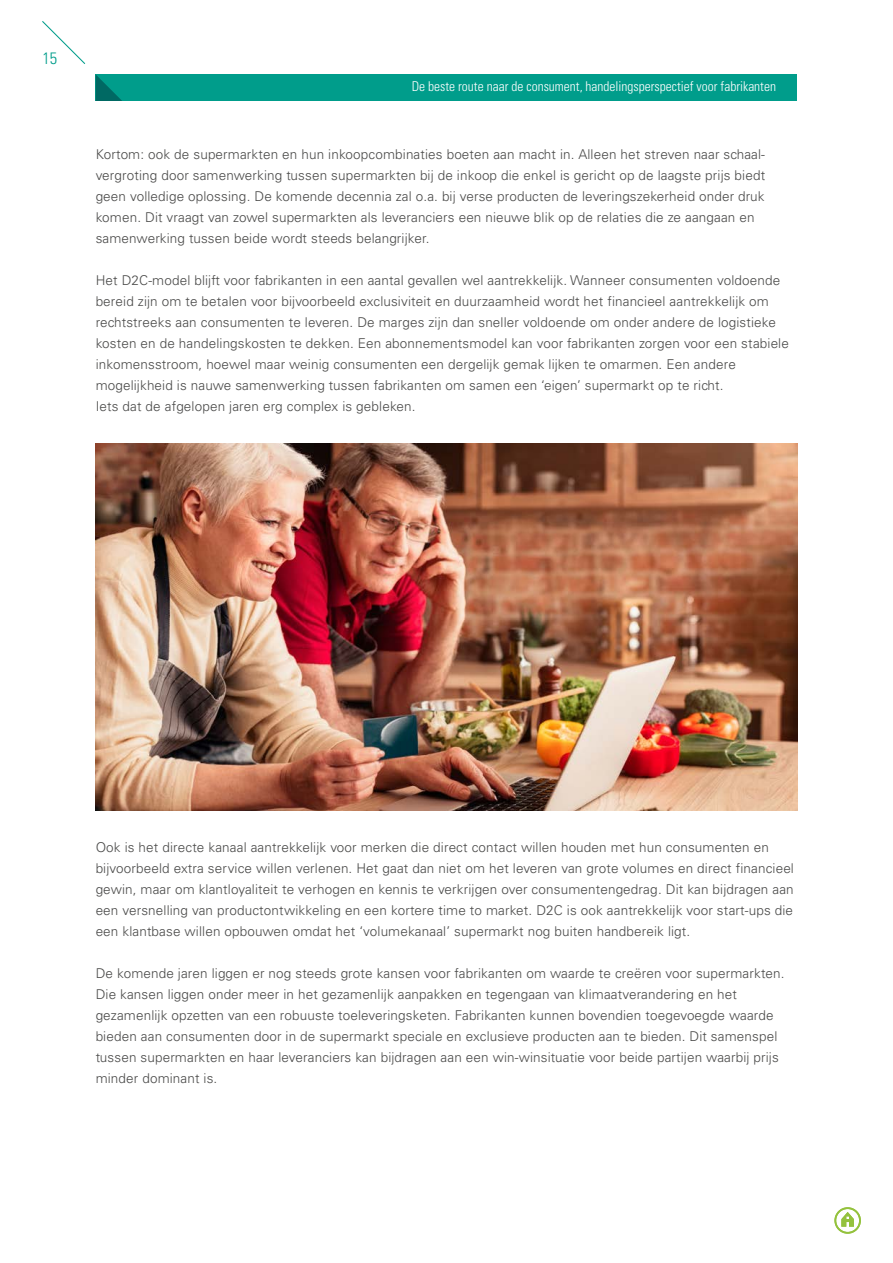
<style>
.page{position:relative;width:893px;height:1263px;background:#fff}
.page>*{position:absolute;margin:0;border:0;box-sizing:border-box;transform-origin:0 0}
.t1{font:300 condensed 16.5px "Univers LT Std";color:#009d8b}
.t2{font:300 13.5px/21px "Univers LT Std";letter-spacing:.01em;color:#4a4a49}
.t3{font:300 condensed 13.5px "Univers LT Std";color:#fff}
</style>
<div class="page">
<div style="left:96px;top:74px;width:701px;height:27px;background:#009d8b"></div>
<svg style="left:96px;top:75px;width:26px;height:26px"></svg>
<svg style="left:42px;top:21px;width:44px;height:43px"></svg>
<svg style="left:841px;top:1212px;width:13px;height:15px"></svg>
<div style="left:834px;top:1207px;width:27px;height:27px;border:2px solid #94c23d;border-radius:50%"></div>
<img style="left:96px;top:444px;width:701px;height:366px">
<p class="t1" style="left:42px;top:48px;width:16px">15</p>
<p class="t3" style="left:412px;top:78px;width:366px">De beste route naar de consument, handelingsperspectief voor fabrikanten</p>
<p class="t2" style="left:96px;top:144px;width:671px">Kortom: ook de supermarkten en hun inkoopcombinaties boeten aan macht in. Alleen het streven naar schaal&shy;vergroting door samenwerking tussen supermarkten bij de inkoop die enkel is gericht op de laagste prijs biedt geen volledige oplossing. De komende decennia zal o.a. bij verse producten de leveringszekerheid onder druk komen. Dit vraagt van zowel supermarkten als leveranciers een nieuwe blik op de relaties die ze aangaan en samenwerking tussen beide wordt steeds belangrijker.</p>
<p class="t2" style="left:96px;top:270px;width:695px">Het D2C-model blijft voor fabrikanten in een aantal gevallen wel aantrekkelijk. Wanneer consumenten voldoende bereid zijn om te betalen voor bijvoorbeeld exclusiviteit en duurzaamheid wordt het financieel aantrekkelijk om rechtstreeks aan consumenten te leveren. De marges zijn dan sneller voldoende om onder andere de logistieke kosten en de handelingskosten te dekken. Een abonnementsmodel kan voor fabrikanten zorgen voor een stabiele inkomensstroom, hoewel maar weinig consumenten een dergelijk gemak lijken te omarmen. Een andere mogelijkheid is nauwe samenwerking tussen fabrikanten om samen een ‘eigen’ supermarkt op te richt.<br>Iets dat de afgelopen jaren erg complex is gebleken.</p>
<p class="t2" style="left:96px;top:837px;width:700px">Ook is het directe kanaal aantrekkelijk voor merken die direct contact willen houden met hun consumenten en bijvoorbeeld extra service willen verlenen. Het gaat dan niet om het leveren van grote volumes en direct financieel gewin, maar om klantloyaliteit te verhogen en kennis te verkrijgen over consumentengedrag. Dit kan bijdragen aan een versnelling van productontwikkeling en een kortere time to market. D2C is ook aantrekkelijk voor start-ups die een klantbase willen opbouwen omdat het ‘volumekanaal’ supermarkt nog buiten handbereik ligt.</p>
<p class="t2" style="left:96px;top:963px;width:690px">De komende jaren liggen er nog steeds grote kansen voor fabrikanten om waarde te creëren voor supermarkten.<br>Die kansen liggen onder meer in het gezamenlijk aanpakken en tegengaan van klimaatverandering en het gezamenlijk opzetten van een robuuste toeleveringsketen. Fabrikanten kunnen bovendien toegevoegde waarde bieden aan consumenten door in de supermarkt speciale en exclusieve producten aan te bieden. Dit samenspel tussen supermarkten en haar leveranciers kan bijdragen aan een win-winsituatie voor beide partijen waarbij prijs minder dominant is.</p>
</div>
